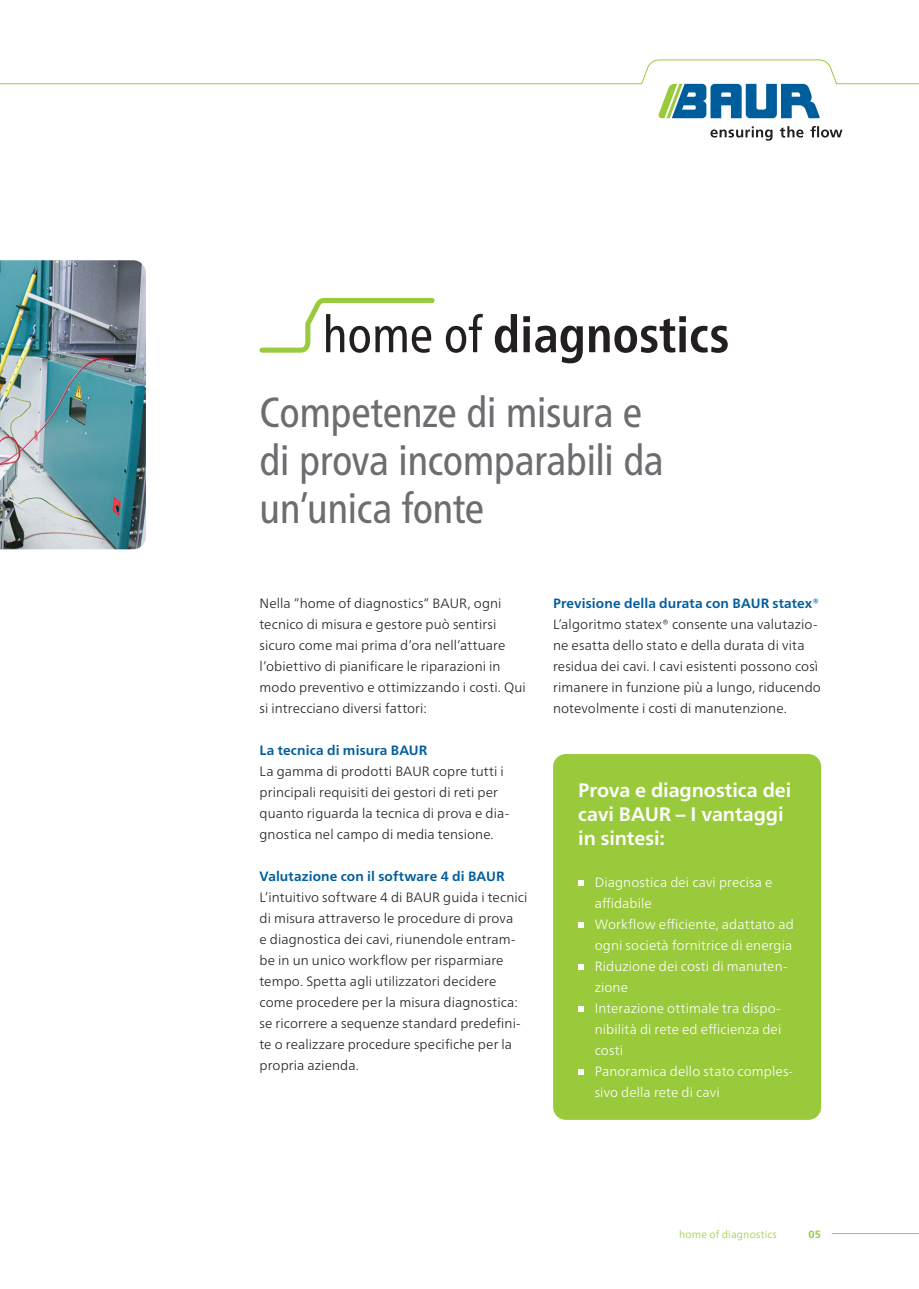
<style>
.page{position:relative;width:919px;height:1289px;background:#fff}
.page>*{position:absolute;margin:0;border:0;box-sizing:border-box;transform-origin:0 0}
.t1{font:condensed 42px/48px "Frutiger Neue LTW1 G";letter-spacing:-.015em;color:#6c6d70}
.t2{font:700 19.5px/24px "Frutiger Neue LTW1 G";letter-spacing:-.005em;color:#fff}
.t3{font:300 13.5px/21px "Frutiger Neue LTW1 G";letter-spacing:.005em;color:#231f20}
.t4{font:300 13.5px/21px "Frutiger Neue LTW1 G";letter-spacing:.005em;color:#fff}
.t5{font:700 13.5px "Frutiger Neue LTW1 G";letter-spacing:.01em;color:#005d9c}
.t6{font:300 10.5px "Frutiger Neue LTW1 G";letter-spacing:.02em;color:#99ca3b}
.t7{font:700 10.5px "Frutiger Neue LTW1 G";color:#99ca3b}
</style>
<div class="page">
<img style="left:0;top:260px;width:146px;height:289px">
<svg style="left:259px;top:298px;width:468px;height:65px"></svg>
<div style="left:553px;top:754px;width:268px;height:365px;background:#99ca3b;border-radius:13px"></div>
<svg style="left:578px;top:880px;width:5px;height:5px"></svg>
<svg style="left:578px;top:922px;width:5px;height:5px"></svg>
<svg style="left:578px;top:964px;width:5px;height:5px"></svg>
<svg style="left:578px;top:1006px;width:5px;height:5px"></svg>
<svg style="left:578px;top:1069px;width:5px;height:5px"></svg>
<svg style="left:710px;top:126px;width:132px;height:15px"></svg>
<hr style="left:831px;top:1233px;width:87px;height:1px;background:#99ca3b">
<svg style="left:0;top:59px;width:918px;height:59px"></svg>
<p class="t1" style="left:259px;top:385px;width:406px">Competenze di misura e di prova incomparabili da un’unica fonte</p>
<p class="t3" style="left:259px;top:591px;width:268px">Nella “home of diagnostics“ BAUR, ogni tecnico di misura e gestore può sentirsi sicuro come mai prima d’ora nell’attuare l’obiettivo di pianificare le riparazioni in modo preventivo e ottimizzando i costi. Qui si intrecciano diversi fattori:</p>
<p class="t5" style="left:259px;top:740px;width:169px">La tecnica di misura BAUR</p>
<p class="t3" style="left:259px;top:759px;width:251px">La gamma di prodotti BAUR copre tutti i principali requisiti dei gestori di reti per quanto riguarda la tecnica di prova e dia&shy;gnostica nel campo di media tensione.</p>
<p class="t5" style="left:259px;top:866px;width:247px">Valutazione con il software 4 di BAUR</p>
<p class="t3" style="left:259px;top:885px;width:269px">L’intuitivo software 4 di BAUR guida i tecnici di misura attraverso le procedure di prova<br>e diagnostica dei cavi, riunendole entram&shy;be in un unico workflow per risparmiare tempo. Spetta agli utilizzatori decidere come procedere per la misura diagnostica: se ricorrere a sequenze standard predefini&shy;te o realizzare procedure specifiche per la propria azienda.</p>
<p class="t5" style="left:553px;top:593px;width:268px">Previsione della durata con BAUR statex®</p>
<p class="t3" style="left:553px;top:612px;width:269px">L’algoritmo statex® consente una valutazio&shy;ne esatta dello stato e della durata di vita residua dei cavi. I cavi esistenti possono così rimanere in funzione più a lungo, riducendo notevolmente i costi di manutenzione.</p>
<p class="t2" style="left:578px;top:777px;width:215px">Prova e diagnostica dei cavi BAUR – I vantaggi in sintesi:</p>
<p class="t4" style="left:594px;top:871px;width:179px">Diagnostica dei cavi precisa e affidabile</p>
<p class="t4" style="left:594px;top:913px;width:200px">Workflow efficiente, adattato ad ogni società fornitrice di energia</p>
<p class="t4" style="left:594px;top:955px;width:194px">Riduzione dei costi di manuten&shy;zione</p>
<p class="t4" style="left:594px;top:997px;width:188px;text-align:justify">Interazione ottimale tra dispo&shy;nibilità di rete ed efficienza dei costi</p>
<p class="t4" style="left:594px;top:1060px;width:200px">Panoramica dello stato comples&shy;sivo della rete di cavi</p>
<p class="t6" style="left:679px;top:1226px;width:99px">home of diagnostics</p>
<p class="t7" style="left:808px;top:1226px;width:14px">05</p>
</div>
